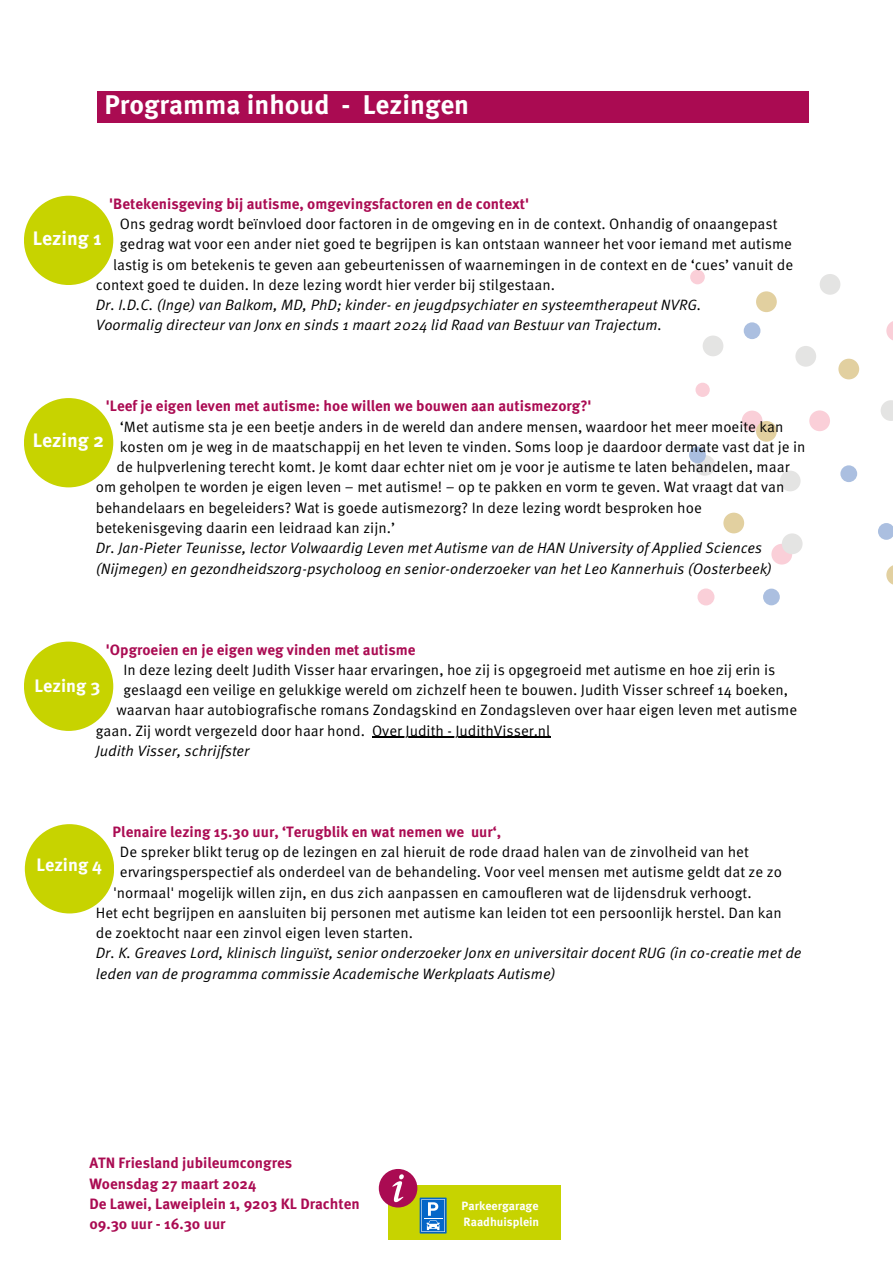
<style>
.page{position:relative;width:893px;height:1264px;background:#fff}
.page>*{position:absolute;margin:0;border:0;box-sizing:border-box;transform-origin:0 0}
.t1{font:700 27px "Meta OT";color:#fff}
.t2{font:700 19.5px "Meta OT";color:#fff}
.t3{font:700 18px "Meta OT";color:#fff}
.t4{font:15px/20.2px "Meta OT";color:#000}
.t5{font:italic 15px/20.2px "Meta OT";color:#000}
.t6{font:700 15px "Meta OT";color:#aa0b52}
.t7{font:700 12px "Meta OT";color:#fff}
</style>
<div class="page">
<div style="left:771px;top:544px;width:21px;height:20px;background:#facfd8;border-radius:50%"></div>
<div style="left:809px;top:410px;width:21px;height:21px;background:#facfd8;border-radius:50%"></div>
<div style="left:695px;top:383px;width:14px;height:14px;background:#facfd8;border-radius:50%"></div>
<div style="left:741px;top:410px;width:21px;height:21px;background:#facfd8;border-radius:50%"></div>
<svg style="left:886px;top:322px;width:6px;height:18px"></svg>
<div style="left:697px;top:588px;width:17px;height:17px;background:#facfd8;border-radius:50%"></div>
<div style="left:690px;top:270px;width:14px;height:14px;background:#facfd8;border-radius:50%"></div>
<div style="left:702px;top:335px;width:21px;height:21px;background:#e4e4e3;border-radius:50%"></div>
<div style="left:795px;top:346px;width:21px;height:21px;background:#e4e4e3;border-radius:50%"></div>
<div style="left:694px;top:455px;width:21px;height:21px;background:#e4e4e3;border-radius:50%"></div>
<div style="left:819px;top:274px;width:21px;height:21px;background:#e4e4e3;border-radius:50%"></div>
<div style="left:779px;top:470px;width:21px;height:21px;background:#e4e4e3;border-radius:50%"></div>
<svg style="left:881px;top:400px;width:11px;height:21px"></svg>
<div style="left:781px;top:533px;width:21px;height:21px;background:#e4e4e3;border-radius:50%"></div>
<div style="left:756px;top:421px;width:20px;height:21px;background:#e2d0a0;border-radius:50%"></div>
<div style="left:838px;top:359px;width:21px;height:20px;background:#e2d0a0;border-radius:50%"></div>
<svg style="left:886px;top:566px;width:6px;height:18px"></svg>
<div style="left:756px;top:291px;width:20px;height:21px;background:#e2d0a0;border-radius:50%"></div>
<div style="left:723px;top:512px;width:21px;height:21px;background:#e2d0a0;border-radius:50%"></div>
<div style="left:840px;top:465px;width:17px;height:17px;background:#abbfe0;border-radius:50%"></div>
<svg style="left:689px;top:446px;width:16px;height:17px"></svg>
<svg style="left:763px;top:588px;width:16px;height:17px"></svg>
<svg style="left:878px;top:523px;width:14px;height:17px"></svg>
<svg style="left:743px;top:322px;width:17px;height:17px"></svg>
<hr style="left:372px;top:736px;width:178px;height:1px;background:#000">
<div style="left:97px;top:91px;width:711px;height:32px;background:#aa0b52"></div>
<div style="left:24px;top:196px;width:89px;height:89px;background:#c7d300;border-radius:50%"></div>
<div style="left:24px;top:398px;width:89px;height:89px;background:#c7d300;border-radius:50%"></div>
<div style="left:24px;top:641px;width:89px;height:90px;background:#c7d300;border-radius:50%"></div>
<div style="left:25px;top:824px;width:89px;height:89px;background:#c7d300;border-radius:50%"></div>
<div style="left:388px;top:1185px;width:172px;height:54px;background:#c7d300"></div>
<div style="left:419px;top:1197px;width:27px;height:36px;background:#0466c8"></div>
<svg style="left:421px;top:1199px;width:24px;height:33px"></svg>
<div style="left:379px;top:1168px;width:38px;height:39px;background:#aa0b52;border-radius:50%"></div>
<svg style="left:392px;top:1174px;width:12px;height:28px"></svg>
<p class="t1" style="left:104px;top:88px;width:366px">Programma inhoud - Lezingen</p>
<p class="t6" style="left:109px;top:194px;width:421px">'Betekenisgeving bij autisme, omgevingsfactoren en de context'</p>
<p class="t4" style="left:120px;top:214px;width:659px">Ons gedrag wordt beïnvloed door factoren in de omgeving en in de context. Onhandig of onaangepast</p>
<p class="t4" style="left:120px;top:234px;width:673px">gedrag wat voor een ander niet goed te begrijpen is kan ontstaan wanneer het voor iemand met autisme</p>
<p class="t4" style="left:96px;top:255px;width:698px;text-indent:17px">lastig is om betekenis te geven aan gebeurtenissen of waarnemingen in de context en de ‘cues’ vanuit de context goed te duiden. In deze lezing wordt hier verder bij stilgestaan.</p>
<p class="t5" style="left:96px;top:295px;width:607px">Dr. I.D.C. (Inge) van Balkom, MD, PhD; kinder- en jeugdpsychiater en systeemtherapeut NVRG.</p>
<p class="t5" style="left:96px;top:315px;width:567px">Voormalig directeur van Jonx en sinds 1 maart 2024 lid Raad van Bestuur van Trajectum.</p>
<p class="t2" style="left:33px;top:226px;width:70px">Lezing 1</p>
<p class="t6" style="left:106px;top:397px;width:487px">'Leef je eigen leven met autisme: hoe willen we bouwen aan autismezorg?'</p>
<p class="t4" style="left:120px;top:417px;width:665px">‘Met autisme sta je een beetje anders in de wereld dan andere mensen, waardoor het meer moeite kan</p>
<p class="t4" style="left:120px;top:437px;width:687px">kosten om je weg in de maatschappij en het leven te vinden. Soms loop je daardoor dermate vast dat je in</p>
<p class="t4" style="left:96px;top:457px;width:695px;text-indent:21px">de hulpverlening terecht komt. Je komt daar echter niet om je voor je autisme te laten behandelen, maar om geholpen te worden je eigen leven – met autisme! – op te pakken en vorm te geven. Wat vraagt dat van behandelaars en begeleiders? Wat is goede autismezorg? In deze lezing wordt besproken hoe betekenisgeving daarin een leidraad kan zijn.’</p>
<p class="t5" style="left:96px;top:538px;width:677px">Dr. Jan-Pieter Teunisse, lector Volwaardig Leven met Autisme van de HAN University of Applied Sciences (Nijmegen) en gezondheidszorg-psycholoog en senior-onderzoeker van het Leo Kannerhuis (Oosterbeek)</p>
<p class="t2" style="left:33px;top:428px;width:73px">Lezing 2</p>
<p class="t6" style="left:106px;top:640px;width:311px">'Opgroeien en je eigen weg vinden met autisme</p>
<p class="t4" style="left:123px;top:660px;width:653px">In deze lezing deelt Judith Visser haar ervaringen, hoe zij is opgegroeid met autisme en hoe zij erin is</p>
<p class="t4" style="left:123px;top:680px;width:666px">geslaagd een veilige en gelukkige wereld om zichzelf heen te bouwen. Judith Visser schreef 14 boeken,</p>
<p class="t4" style="left:96px;top:700px;width:702px;text-indent:21px">waarvan haar autobiografische romans Zondagskind en Zondagsleven over haar eigen leven met autisme gaan. Zij wordt vergezeld door haar hond. Over Judith - JudithVisser.nl</p>
<p class="t5" style="left:96px;top:741px;width:155px">Judith Visser, schrijfster</p>
<p class="t3" style="left:35px;top:674px;width:67px">Lezing 3</p>
<p class="t6" style="left:113px;top:822px;width:390px">Plenaire lezing 15.30 uur, ‘Terugblik en wat nemen we uur‘,</p>
<p class="t4" style="left:120px;top:842px;width:630px">De spreker blikt terug op de lezingen en zal hieruit de rode draad halen van de zinvolheid van het</p>
<p class="t4" style="left:120px;top:862px;width:663px">ervaringsperspectief als onderdeel van de behandeling. Voor veel mensen met autisme geldt dat ze zo</p>
<p class="t4" style="left:113px;top:882px;width:640px">'normaal' mogelijk willen zijn, en dus zich aanpassen en camoufleren wat de lijdensdruk verhoogt.</p>
<p class="t4" style="left:96px;top:903px;width:687px">Het echt begrijpen en aansluiten bij personen met autisme kan leiden tot een persoonlijk herstel. Dan kan</p>
<p class="t4" style="left:96px;top:923px;width:318px">de zoektocht naar een zinvol eigen leven starten.</p>
<p class="t5" style="left:96px;top:943px;width:707px">Dr. K. Greaves Lord, klinisch linguïst, senior onderzoeker Jonx en universitair docent RUG (in co-creatie met de leden van de programma commissie Academische Werkplaats Autisme)</p>
<p class="t3" style="left:36px;top:853px;width:67px">Lezing 4</p>
<p class="t6" style="left:89px;top:1153px;width:204px">ATN Friesland jubileumcongres</p>
<p class="t6" style="left:89px;top:1173px;width:168px">Woensdag 27 maart 2024</p>
<p class="t6" style="left:89px;top:1194px;width:272px">De Lawei, Laweiplein 1, 9203 KL Drachten</p>
<p class="t6" style="left:89px;top:1214px;width:138px">09.30 uur - 16.30 uur</p>
<p class="t7" style="left:461px;top:1198px;width:78px">Parkeergarage</p>
<p class="t7" style="left:463px;top:1214px;width:77px">Raadhuisplein</p>
</div>
